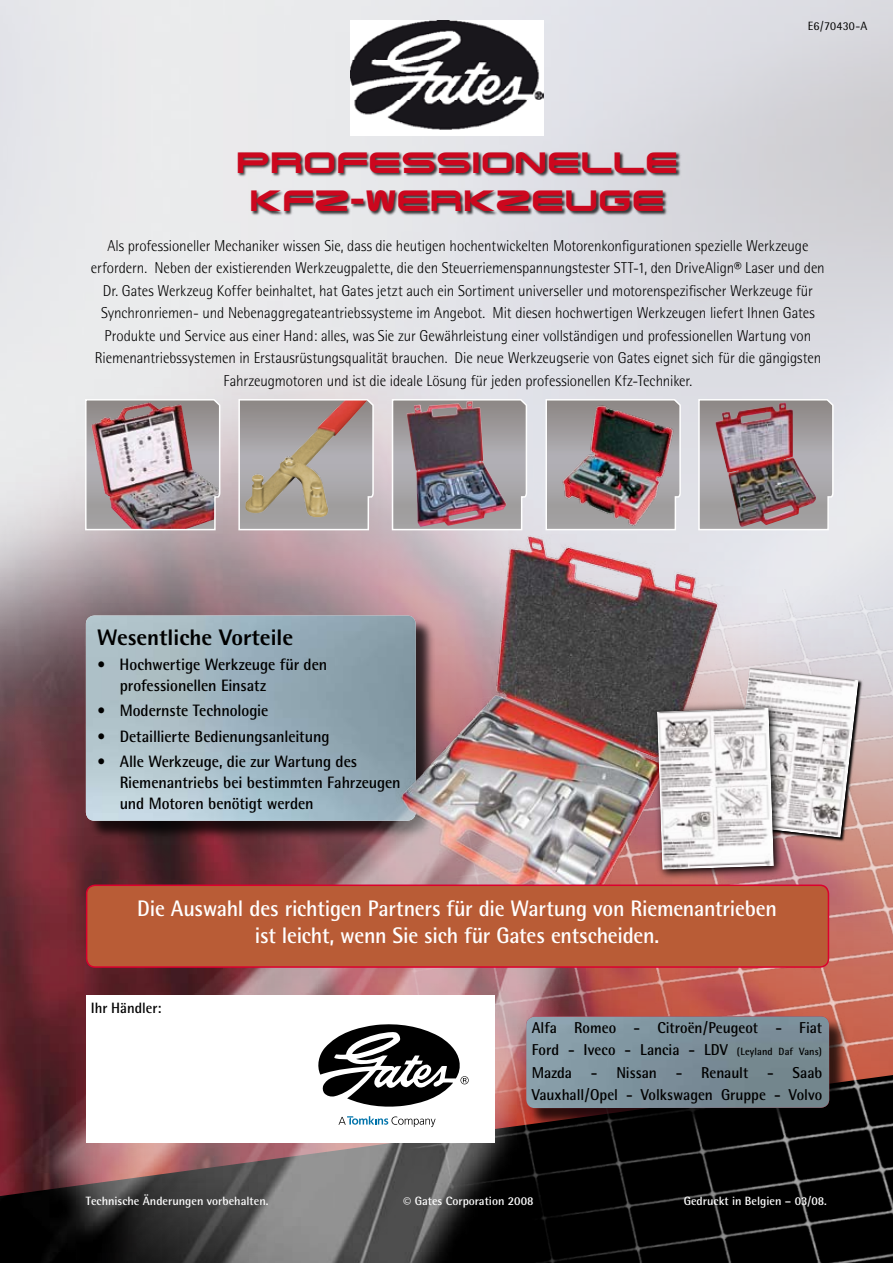
<style>
.page{position:relative;width:893px;height:1263px;background:#fff}
.page>*{position:absolute;margin:0;border:0;box-sizing:border-box;transform-origin:0 0}
.t1{font:28.5px/37.5px "Fairbanks";letter-spacing:.055em;color:#cc071e;text-align:center}
.t2{font:700 22.5px/27px "Rotis Semi Sans";letter-spacing:-.015em;color:#fff;text-align:center;scale:.95 1}
.t3{font:800 22.5px "Rotis Semi Sans";color:#000}
.t4{font:700 16.5px/21px "Rotis Semi Sans";letter-spacing:-.005em;color:#000;scale:.95 1}
.t5{font:300 15.75px/22.5px "Rotis Semi Sans";letter-spacing:-.005em;color:#000;text-align:center;scale:.95 1}
.t6{font:700 15.75px/22.5px "Rotis Semi Sans";letter-spacing:-.01em;color:#000;text-align:justify;scale:.95 1}
.t7{font:700 15px "Rotis Semi Sans";color:#000;scale:.95 1}
.t8{font:700 12px "Rotis Semi Sans";color:#fff}
.t9{font:12px "Rotis Semi Sans";letter-spacing:.02em;color:#000}
.s1{font-size:10.5px}
.s2{font-family:"Myriad Pro";font-weight:400}
</style>
<div class="page">
<img style="left:0;top:0;width:893px;height:531px">
<img style="left:84px;top:398px;width:137px;height:111px">
<svg style="left:238px;top:398px;width:137px;height:111px;background:#ad9f97"></svg>
<img style="left:391px;top:398px;width:137px;height:111px">
<img style="left:545px;top:398px;width:137px;height:111px">
<img style="left:697px;top:398px;width:137px;height:133px">
<img style="left:781px;top:531px;width:112px;height:732px">
<svg style="left:781px;top:666px;width:83px;height:176px"></svg>
<img style="left:781px;top:668px;width:78px;height:170px">
<img style="left:0;top:509px;width:781px;height:754px">
<img style="left:650px;top:701px;width:136px;height:180px">
<img style="left:657px;top:708px;width:117px;height:162px">
<div style="left:87px;top:885px;width:741px;height:82px;background:#b95c36;border-radius:9px"></div>
<div style="left:86px;top:884px;width:743px;height:84px;border:2px solid #dc002e;border-radius:9px"></div>
<div style="left:86px;top:995px;width:408px;height:147px;background:#fff"></div>
<svg style="left:338px;top:1116px;width:98px;height:11px"></svg>
<svg style="left:318px;top:1024px;width:151px;height:83px"></svg>
<div style="left:237px;top:151px;width:444px;height:65px;background:#000;opacity:.75"></div>
<img style="left:351px;top:20px;width:193px;height:116px">
<div style="left:528px;top:1018px;width:321px;height:110px;background:#000;opacity:.75"></div>
<img style="left:526px;top:1016px;width:303px;height:92px">
<h1 class="t1" style="left:237px;top:142px;width:442px">PROFESSIONELLE<br>KFZ-WERKZEUGE</h1>
<p class="t9" style="left:808px;top:19px;width:61px">E6/70430-A</p>
<p class="t5" style="left:91px;top:234px;width:774px">Als professioneller Mechaniker wissen Sie, dass die heutigen hochentwickelten Motorenkonfigurationen spezielle Werkzeuge erfordern. Neben der existierenden Werkzeugpalette, die den Steuerriemenspannungstester STT-1, den DriveAlign® Laser und den Dr. Gates Werkzeug Koffer beinhaltet, hat Gates jetzt auch ein Sortiment universeller und motorenspezifischer Werkzeuge für Synchronriemen- und Nebenaggregateantriebssysteme im Angebot. Mit diesen hochwertigen Werkzeugen liefert Ihnen Gates Produkte und Service aus einer Hand: alles, was Sie zur Gewährleistung einer vollständigen und professionellen Wartung von Riemenantriebssystemen in Erstausrüstungsqualität brauchen. Die neue Werkzeugserie von Gates eignet sich für die gängigsten Fahrzeugmotoren und ist die ideale Lösung für jeden professionellen Kfz-Techniker.</p>
<h2 class="t3" style="left:97px;top:623px;width:198px">Wesentliche Vorteile</h2>
<p class="t4" style="left:120px;top:654px;width:220px;text-indent:-22px">• Hochwertige Werkzeuge für den professionellen Einsatz</p>
<p class="t4" style="left:97px;top:700px;width:182px">• Modernste Technologie</p>
<p class="t4" style="left:97px;top:725px;width:246px">• Detaillierte Bedienungsanleitung</p>
<p class="t4" style="left:120px;top:750px;width:297px;text-indent:-22px">• Alle Werkzeuge, die zur Wartung des<br>Riemenantriebs bei bestimmten Fahrzeugen und Motoren benötigt werden</p>
<h2 class="t2" style="left:137px;top:894px;width:675px">Die Auswahl des richtigen Partners für die Wartung von Riemenantrieben ist leicht, wenn Sie sich für Gates entscheiden.</h2>
<p class="t7" style="left:91px;top:999px;width:76px">Ihr Händler:</p>
<p class="t6" style="left:532px;top:1016px;width:307px">Alfa Romeo - Citroën/Peugeot - Fiat Ford - Iveco - Lancia - LDV <span class="s1">(Leyland Daf Vans)<br></span>Mazda - Nissan - Renault - Saab Vauxhall/Opel - Volkswagen Gruppe - Volvo</p>
<p class="t8" style="left:86px;top:1194px;width:184px">Technische Änderungen vorbehalten.</p>
<p class="t8" style="left:403px;top:1194px;width:132px"><span class="s2">©</span> Gates Corporation 2008</p>
<p class="t8" style="left:684px;top:1194px;width:145px">Gedruckt in Belgien – 03/08.</p>
</div>
